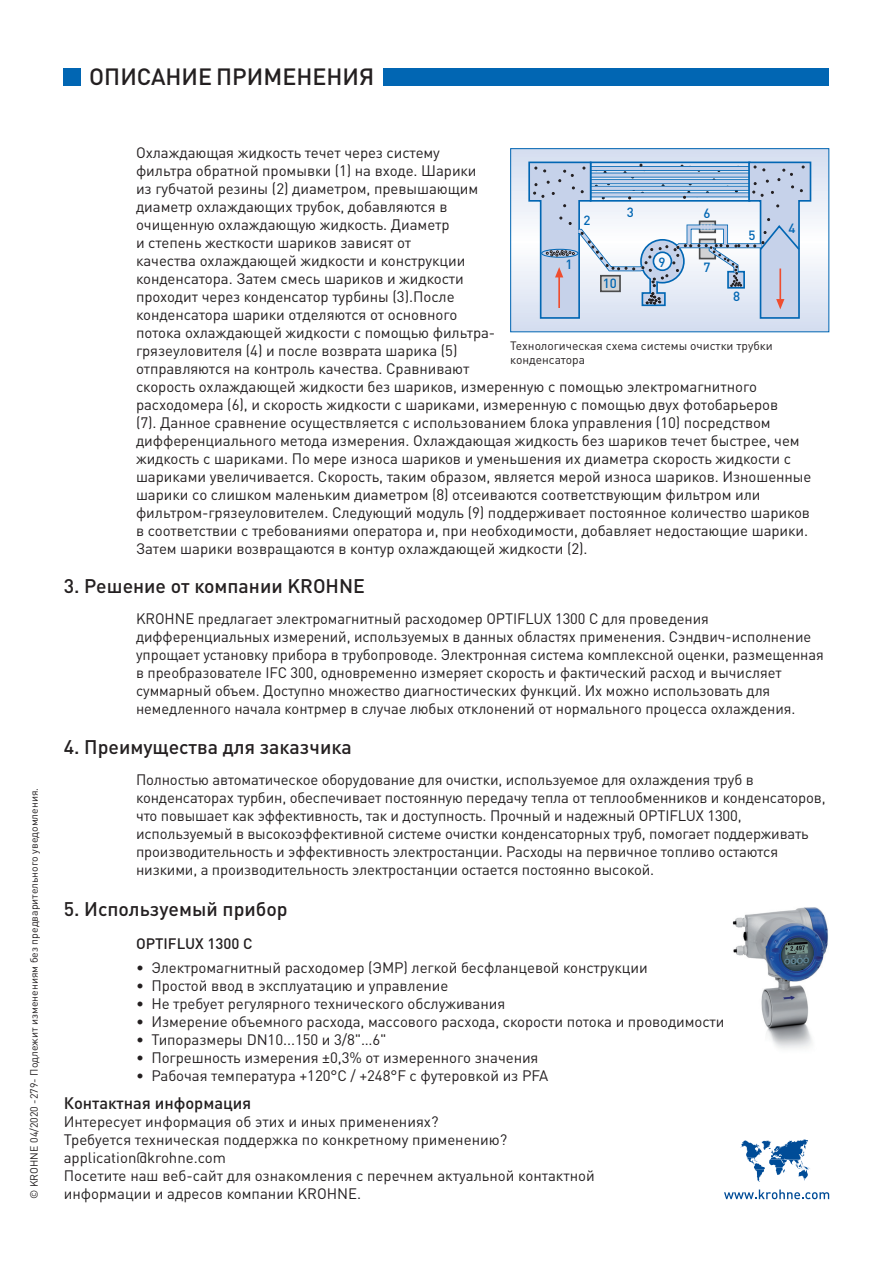
<style>
.page{position:relative;width:893px;height:1263px;background:#fff}
.page>*{position:absolute;margin:0;border:0;box-sizing:border-box;transform-origin:0 0}
.t1{font:500 23.25px "DIN Pro";color:#231f20}
.t2{font:500 19.5px "DIN Pro";color:#231f20}
.t3{font:500 16.5px "DIN Pro";color:#231f20}
.t4{font:15px/18px "DIN Pro";letter-spacing:-.005em;color:#231f20}
.t5{font:500 15px "DIN Pro";color:#231f20}
.t6{font:500 13.2px "DIN";color:#0166b3}
.t7{font:12px/14.4px "DIN Pro";color:#231f20}
.t8{font:10.5px "DIN Pro";color:#231f20}
</style>
<div class="page">
<div style="left:64px;top:68px;width:765px;height:17px;background:#0166b3"></div>
<svg style="left:740px;top:1139px;width:70px;height:43px"></svg>
<svg style="left:724px;top:1189px;width:105px;height:10px"></svg>
<div style="left:81px;top:68px;width:302px;height:29px;background:#fff"></div>
<img style="left:732px;top:907px;width:96px;height:142px">
<svg style="left:512px;top:150px;width:315px;height:180px"></svg>
<svg style="left:527px;top:161px;width:285px;height:159px"></svg>
<hr style="left:779px;top:268px;width:2px;height:32px;background:#ef4d2f">
<div style="left:510px;top:148px;width:319px;height:184px;border:1px solid #0166b3"></div>
<h1 class="t1" style="left:89px;top:61px;width:286px">ОПИСАНИЕ ПРИМЕНЕНИЯ</h1>
<p class="t8" style="left:27px;top:1199px;width:413px;rotate:-90deg">© KROHNE 04/2020 -279- Подлежит изменениям без предварительного уведомления.</p>
<p class="t4" style="left:136px;top:143px;width:677px">Охлаждающая жидкость течет через систему<br>фильтра обратной промывки (1) на входе. Шарики<br>из губчатой резины (2) диаметром, превышающим<br>диаметр охлаждающих трубок, добавляются в<br>очищенную охлаждающую жидкость. Диаметр<br>и степень жесткости шариков зависят от<br>качества охлаждающей жидкости и конструкции<br>конденсатора. Затем смесь шариков и жидкости<br>проходит через конденсатор турбины (3).После<br>конденсатора шарики отделяются от основного<br>потока охлаждающей жидкости с помощью фильтра-<br>грязеуловителя (4) и после возврата шарика (5)<br>отправляются на контроль качества. Сравнивают<br>скорость охлаждающей жидкости без шариков, измеренную с помощью электромагнитного расходомера (6), и скорость жидкости с шариками, измеренную с помощью двух фотобарьеров<br>(7). Данное сравнение осуществляется с использованием блока управления (10) посредством дифференциального метода измерения. Охлаждающая жидкость без шариков течет быстрее, чем жидкость с шариками. По мере износа шариков и уменьшения их диаметра скорость жидкости с шариками увеличивается. Скорость, таким образом, является мерой износа шариков. Изношенные шарики со слишком маленьким диаметром (8) отсеиваются соответствующим фильтром или фильтром-грязеуловителем. Следующий модуль (9) поддерживает постоянное количество шариков в соответствии с требованиями оператора и, при необходимости, добавляет недостающие шарики.<br>Затем шарики возвращаются в контур охлаждающей жидкости (2).</p>
<h2 class="t2" style="left:64px;top:573px;width:303px">3. Решение от компании KROHNE</h2>
<p class="t4" style="left:136px;top:609px;width:689px">KROHNE предлагает электромагнитный расходомер OPTIFLUX 1300 C для проведения дифференциальных измерений, используемых в данных областях применения. Сэндвич-исполнение упрощает установку прибора в трубопроводе. Электронная система комплексной оценки, размещенная в преобразователе IFC 300, одновременно измеряет скорость и фактический расход и вычисляет суммарный объем. Доступно множество диагностических функций. Их можно использовать для немедленного начала контрмер в случае любых отклонений от нормального процесса охлаждения.</p>
<h2 class="t2" style="left:64px;top:733px;width:289px">4. Преимущества для заказчика</h2>
<p class="t4" style="left:136px;top:769px;width:691px">Полностью автоматическое оборудование для очистки, используемое для охлаждения труб в конденсаторах турбин, обеспечивает постоянную передачу тепла от теплообменников и конденсаторов, что повышает как эффективность, так и доступность. Прочный и надежный OPTIFLUX 1300, используемый в высокоэффективной системе очистки конденсаторных труб, помогает поддерживать производительность и эффективность электростанции. Расходы на первичное топливо остаются низкими, а производительность электростанции остается постоянно высокой.</p>
<h2 class="t2" style="left:64px;top:895px;width:225px">5. Используемый прибор</h2>
<p class="t5" style="left:136px;top:933px;width:118px">OPTIFLUX 1300 C</p>
<p class="t4" style="left:136px;top:958px;width:513px">• Электромагнитный расходомер (ЭМР) легкой бесфланцевой конструкции</p>
<p class="t4" style="left:136px;top:976px;width:314px">• Простой ввод в эксплуатацию и управление</p>
<p class="t4" style="left:136px;top:994px;width:371px">• Не требует регулярного технического обслуживания</p>
<p class="t4" style="left:136px;top:1012px;width:590px">• Измерение объемного расхода, массового расхода, скорости потока и проводимости</p>
<p class="t4" style="left:136px;top:1030px;width:252px">• Типоразмеры DN10...150 и 3/8"…6"</p>
<p class="t4" style="left:136px;top:1048px;width:404px">• Погрешность измерения ±0,3% от измеренного значения</p>
<p class="t4" style="left:136px;top:1066px;width:414px">• Рабочая температура +120°C / +248°F с футеровкой из PFA</p>
<p class="t6" style="left:627px;top:204px;width:9px">3</p>
<p class="t6" style="left:703px;top:205px;width:9px">6</p>
<p class="t6" style="left:583px;top:212px;width:9px">2</p>
<p class="t6" style="left:788px;top:220px;width:9px">4</p>
<p class="t6" style="left:749px;top:227px;width:9px">5</p>
<p class="t6" style="left:565px;top:256px;width:9px">1</p>
<p class="t6" style="left:658px;top:253px;width:9px">9</p>
<p class="t6" style="left:703px;top:259px;width:9px">7</p>
<p class="t6" style="left:603px;top:275px;width:16px">10</p>
<p class="t6" style="left:733px;top:287px;width:9px">8</p>
<p class="t7" style="left:510px;top:338px;width:264px">Технологическая схема системы очистки трубки конденсатора</p>
<p class="t3" style="left:64px;top:1092px;width:189px">Контактная информация</p>
<p class="t4" style="left:64px;top:1112px;width:532px">Интересует информация об этих и иных применениях?<br>Требуется техническая поддержка по конкретному применению? application@krohne.com<br>Посетите наш веб-сайт для ознакомления с перечнем актуальной контактной информации и адресов компании KROHNE.</p>
</div>
